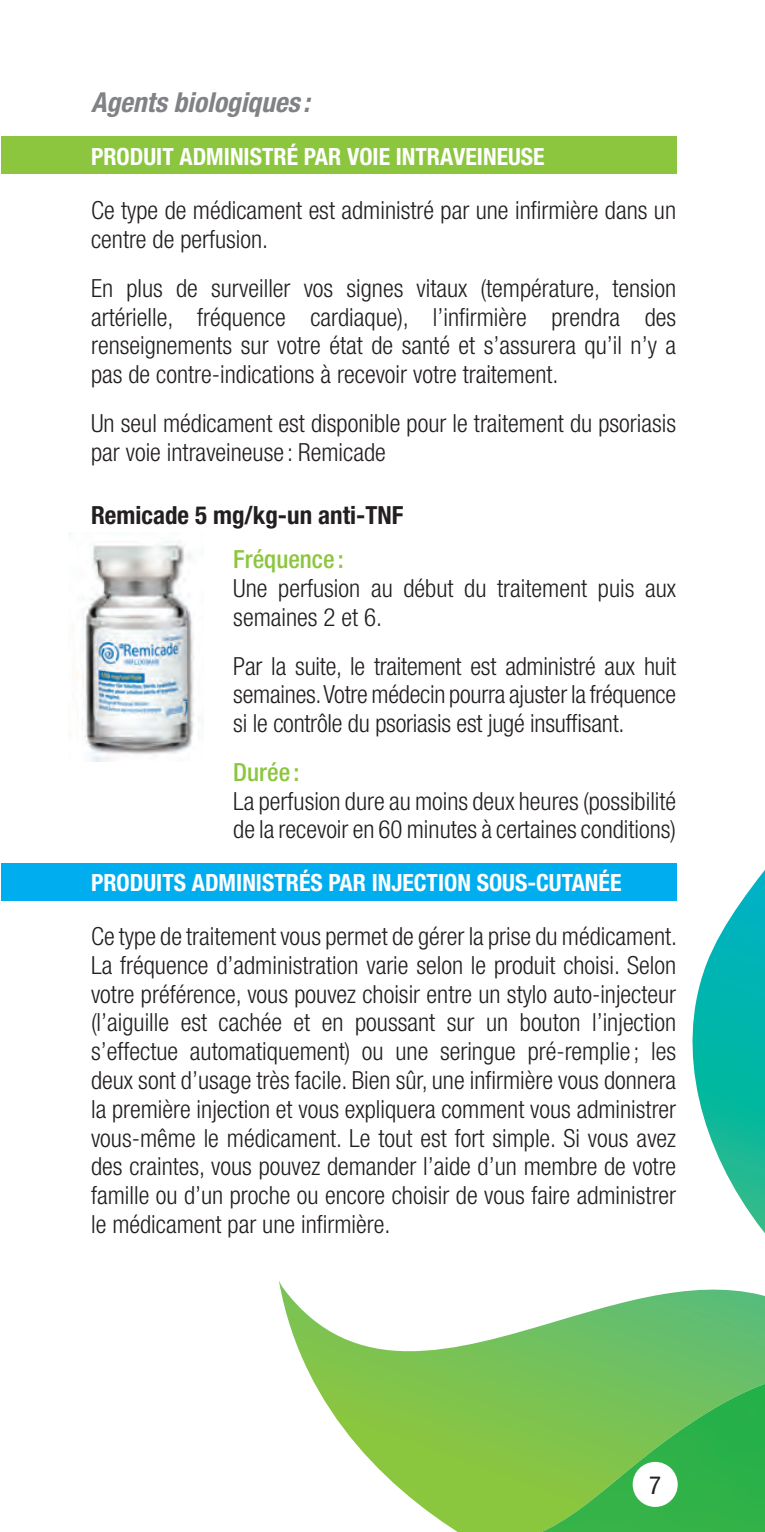
<style>
.page{position:relative;width:765px;height:1532px;background:#fff}
.page>*{position:absolute;margin:0;border:0;box-sizing:border-box;transform-origin:0 0}
.t1{font:italic 700 condensed 27.5px "Helvetica Neue";color:#808285}
.t2{font:300 condensed 25px/28.8px "Helvetica Neue";color:#231f20}
.t3{font:700 condensed 25px "Helvetica Neue";color:#231f20}
.t4{font:500 condensed 25px "Helvetica Neue";color:#8bc63e}
.t5{font:condensed 25px "Helvetica Neue";color:#231f20}
.t6{font:700 condensed 23.75px "Helvetica Neue";color:#fff}
</style>
<div class="page">
<div style="left:1px;top:136px;width:675px;height:38px;background:#8bc63e"></div>
<div style="left:1px;top:863px;width:675px;height:37px;background:#00aeef"></div>
<img style="left:76px;top:541px;width:124px;height:221px">
<svg style="left:279px;top:863px;width:486px;height:668px"></svg>
<img style="left:485px;top:1376px;width:280px;height:155px">
<div style="left:633px;top:1461px;width:45px;height:45px;background:#fff;border-radius:50%"></div>
<p class="t1" style="left:91px;top:86px;width:220px">Agents biologiques :</p>
<p class="t6" style="left:91px;top:143px;width:455px">PRODUIT ADMINISTRÉ PAR VOIE INTRAVEINEUSE</p>
<p class="t2" style="left:91px;top:196px;width:586px">Ce type de médicament est administré par une infirmière dans un centre de perfusion.</p>
<p class="t2" style="left:91px;top:273px;width:587px;text-align:justify">En plus de surveiller vos signes vitaux (température, tension artérielle, fréquence cardiaque), l’infirmière prendra des renseignements sur votre état de santé et s’assurera qu’il n’y a pas de contre-indications à recevoir votre traitement.</p>
<p class="t2" style="left:91px;top:408px;width:586px">Un seul médicament est disponible pour le traitement du psoriasis par voie intraveineuse : Remicade</p>
<p class="t3" style="left:91px;top:500px;width:314px">Remicade 5 mg/kg-un anti-TNF</p>
<p class="t4" style="left:233px;top:544px;width:112px">Fréquence :</p>
<p class="t2" style="left:233px;top:573px;width:444px">Une perfusion au début du traitement puis aux semaines 2 et 6.</p>
<p class="t2" style="left:233px;top:651px;width:444px;text-align:justify">Par la suite, le traitement est administré aux huit semaines. Votre médecin pourra ajuster la fréquence si le contrôle du psoriasis est jugé insuffisant.</p>
<p class="t4" style="left:233px;top:757px;width:68px">Durée :</p>
<p class="t2" style="left:233px;top:786px;width:444px">La perfusion dure au moins deux heures (possibilité de la recevoir en 60 minutes à certaines conditions)</p>
<p class="t6" style="left:91px;top:868px;width:532px">PRODUITS ADMINISTRÉS PAR INJECTION SOUS-CUTANÉE</p>
<p class="t2" style="left:91px;top:921px;width:587px;text-align:justify">Ce type de traitement vous permet de gérer la prise du médicament.<br>La fréquence d’administration varie selon le produit choisi. Selon votre préférence, vous pouvez choisir entre un stylo auto-injecteur (l’aiguille est cachée et en poussant sur un bouton l’injection s’effectue automatiquement) ou une seringue pré-remplie ; les deux sont d’usage très facile. Bien sûr, une infirmière vous donnera la première injection et vous expliquera comment vous administrer vous-même le médicament. Le tout est fort simple. Si vous avez des craintes, vous pouvez demander l’aide d’un membre de votre famille ou d’un proche ou encore choisir de vous faire administrer le médicament par une infirmière.</p>
<p class="t5" style="left:649px;top:1469px;width:13px">7</p>
</div>
